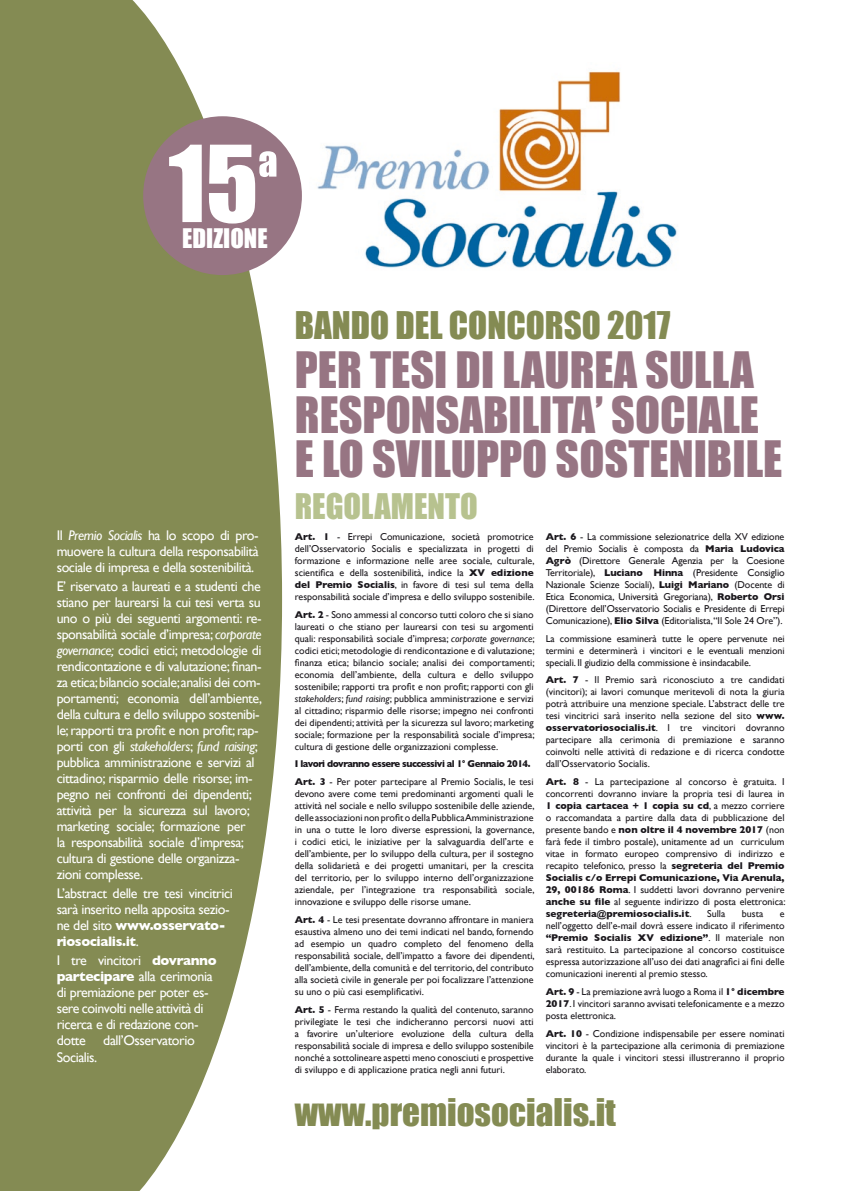
<style>
.page{position:relative;width:842px;height:1191px;background:#fff}
.page>*{position:absolute;margin:0;border:0;box-sizing:border-box;transform-origin:0 0}
.t1{font:46.1px/44.7px "Impact";color:#977583}
.t2{font:35px "Impact";color:#848b53}
.t3{font:32.4px "Impact";color:#b7c28f}
.t4{font:24.8px "Impact";color:#fff}
.t5{font:14px/16px "Gill Sans";letter-spacing:-.03em;color:#fff}
.t6{font:10px/12px "Gill Sans";color:#1a171c;text-align:justify}
.t7{font:700 10px/17.7px "Gill Sans";letter-spacing:-.05em;color:#1a171c;scale:.96 1}
.s1{font-style:italic}
.s2{font-weight:700}
.s3{font-weight:400}
</style>
<div class="page">
<svg style="left:0;top:0;width:282px;height:1191px;background:#939968"></svg>
<div style="left:143px;top:116px;width:159px;height:159px;background:#977583;border-radius:50%"></div>
<svg style="left:169px;top:145px;width:107px;height:78px"></svg>
<img style="left:317px;top:71px;width:360px;height:198px">
<h3 class="t4" style="left:182px;top:222px;width:87px">EDIZIONE</h3>
<h3 class="t5" style="left:57px;top:527px;width:204px;text-align:justify">Il <span class="s1">Premio Socialis</span> ha lo scopo di pro&shy;muovere la cultura della responsabilità sociale di impresa e della sostenibilità.</h3>
<p class="t5" style="left:57px;top:578px;width:207px">E’ riservato a laureati e a studenti che stiano per laurearsi la cui tesi verta su uno o più dei seguenti argomenti: re&shy;sponsabilità sociale d’impresa; <span class="s1">corporate governance;</span> codici etici; metodologie di rendicontazione e di valutazione; finan&shy;za etica; bilancio sociale; analisi dei com&shy;portamenti; economia dell’ambiente, della cultura e dello sviluppo sostenibi&shy;le; rapporti tra profit e non profit; rap&shy;porti con gli <span class="s1">stakeholders</span>; <span class="s1">fund raising</span>; pubblica amministrazione e servizi al cittadino; risparmio delle risorse; im&shy;pegno nei confronti dei dipendenti; attività per la sicurezza sul lavoro; marketing sociale; formazione per<br>la responsabilità sociale d’impresa; cultura di gestione delle organizza&shy;zioni complesse.</p>
<h3 class="t5" style="left:57px;top:885px;width:178px">L’abstract delle tre tesi vincitrici sarà inserito nella apposita sezio&shy;ne del sito <span class="s2">www.osservato&shy;riosocialis.it</span>.</h3>
<h3 class="t5" style="left:57px;top:952px;width:161px">I tre vincitori <span class="s2">dovranno partecipare</span> alla cerimonia di premiazione per poter es&shy;sere coinvolti nelle attività di ricerca e di redazione con&shy;dotte dall’Osservatorio<br>Socialis.</h3>
<h2 class="t2" style="left:295px;top:303px;width:377px">BANDO DEL CONCORSO 2017</h2>
<h1 class="t1" style="left:295px;top:347px;width:489px">PER TESI DI LAUREA SULLA<br>RESPONSABILITA’ SOCIALE<br>E LO SVILUPPO SOSTENIBILE</h1>
<h3 class="t3" style="left:295px;top:486px;width:184px">REGOLAMENTO</h3>
<p class="t6" style="left:295px;top:530px;width:241px"><span class="s2">Art. 1</span> - Errepi Comunicazione, società promotrice dell’Osservatorio Socialis e specializzata in progetti di formazione e informazione nelle aree sociale, culturale, scientifica e della sostenibilità, indice la <span class="s2">XV edizione del Premio Socialis</span>, in favore di tesi sul tema della responsabilità sociale d’impresa e dello sviluppo sostenibile.</p>
<p class="t6" style="left:295px;top:608px;width:241px"><span class="s2">Art. 2</span> - Sono ammessi al concorso tutti coloro che si siano laureati o che stiano per laurearsi con tesi su argomenti quali: responsabilità sociale d’impresa; <span class="s1">corporate governance</span>; codici etici; metodologie di rendicontazione e di valutazione; finanza etica; bilancio sociale; analisi dei comportamenti; economia dell’ambiente, della cultura e dello sviluppo sostenibile; rapporti tra profit e non profit; rapporti con gli <span class="s1">stakeholders</span>; <span class="s1">fund raising</span>; pubblica amministrazione e servizi al cittadino; risparmio delle risorse; impegno nei confronti dei dipendenti; attività per la sicurezza sul lavoro; marketing sociale; formazione per la responsabilità sociale d’impresa; cultura di gestione delle organizzazioni complesse.</p>
<p class="t7" style="left:295px;top:755px;width:250px">I lavori dovranno essere successivi al 1° Gennaio 2014.<br>Art. 3 <span class="s3">- Per poter partecipare al Premio Socialis, le tesi</span></p>
<p class="t6" style="left:295px;top:787px;width:241px">devono avere come temi predominanti argomenti quali le attività nel sociale e nello sviluppo sostenibile delle aziende, delle associazioni non profit o della Pubblica Amministrazione in una o tutte le loro diverse espressioni, la governance, i codici etici, le iniziative per la salvaguardia dell’arte e dell’ambiente, per lo sviluppo della cultura, per il sostegno della solidarietà e dei progetti umanitari, per la crescita del territorio, per lo sviluppo interno dell’organizzazione aziendale, per l’integrazione tra responsabilità sociale, innovazione e sviluppo delle risorse umane.</p>
<p class="t6" style="left:295px;top:913px;width:241px"><span class="s2">Art. 4</span> - Le tesi presentate dovranno affrontare in maniera esaustiva almeno uno dei temi indicati nel bando, fornendo ad esempio un quadro completo del fenomeno della responsabilità sociale, dell’impatto a favore dei dipendenti, dell’ambiente, della comunità e del territorio, del contributo alla società civile in generale per poi focalizzare l’attenzione su uno o più casi esemplificativi.</p>
<p class="t6" style="left:295px;top:1003px;width:240px"><span class="s2">Art. 5</span> - Ferma restando la qualità del contenuto, saranno privilegiate le tesi che indicheranno percorsi nuovi atti a favorire un’ulteriore evoluzione della cultura della responsabilità sociale di impresa e dello sviluppo sostenibile nonché a sottolineare aspetti meno conosciuti e prospettive di sviluppo e di applicazione pratica negli anni futuri.</p>
<p class="t6" style="left:546px;top:530px;width:240px"><span class="s2">Art. 6</span> - La commissione selezionatrice della XV edizione del Premio Socialis è composta da <span class="s2">Maria Ludovica Agrò</span> (Direttore Generale Agenzia per la Coesione Territoriale), <span class="s2">Luciano Hinna</span> (Presidente Consiglio Nazionale Scienze Sociali), <span class="s2">Luigi Mariano</span> (Docente di Etica Economica, Università Gregoriana), <span class="s2">Roberto Orsi </span>(Direttore dell’Osservatorio Socialis e Presidente di Errepi Comunicazione), <span class="s2">Elio Silva</span> (Editorialista,“Il Sole 24 Ore”).</p>
<p class="t6" style="left:546px;top:632px;width:240px">La commissione esaminerà tutte le opere pervenute nei termini e determinerà i vincitori e le eventuali menzioni speciali. Il giudizio della commissione è insindacabile.</p>
<p class="t6" style="left:546px;top:674px;width:240px"><span class="s2">Art. 7</span> - Il Premio sarà riconosciuto a tre candidati (vincitori); ai lavori comunque meritevoli di nota la giuria potrà attribuire una menzione speciale. L’abstract delle tre tesi vincitrici sarà inserito nella sezione del sito <span class="s2">www. osservatoriosocialis.it</span>. I tre vincitori dovranno partecipare alla cerimonia di premiazione e saranno coinvolti nelle attività di redazione e di ricerca condotte dall’Osservatorio Socialis.</p>
<p class="t6" style="left:546px;top:775px;width:241px"><span class="s2">Art. 8</span> - La partecipazione al concorso è gratuita. I concorrenti dovranno inviare la propria tesi di laurea in <span class="s2">1 copia cartacea + 1 copia su cd</span>, a mezzo corriere o raccomandata a partire dalla data di pubblicazione del presente bando e <span class="s2">non oltre il 4 novembre 2017</span> (non farà fede il timbro postale), unitamente ad un curriculum vitae in formato europeo comprensivo di indirizzo e recapito telefonico, presso la <span class="s2">segreteria del Premio Socialis c/o Errepi Comunicazione, Via Arenula, 29, 00186 Roma</span>. I suddetti lavori dovranno pervenire <span class="s2">anche su file</span> al seguente indirizzo di posta elettronica: <span class="s2">segreteria@premiosocialis.it</span>.</p>
<p class="t6" style="left:707px;top:907px;width:20px">Sulla</p>
<p class="t6" style="left:742px;top:907px;width:23px">busta</p>
<p class="t6" style="left:546px;top:907px;width:240px;text-indent:234px">e nell’oggetto dell’e-mail dovrà essere indicato il riferimento <span class="s2">“Premio Socialis XV edizione”</span>. Il materiale non sarà restituito. La partecipazione al concorso costituisce espressa autorizzazione all’uso dei dati anagrafici ai fini delle comunicazioni inerenti al premio stesso.</p>
<p class="t6" style="left:546px;top:985px;width:240px"><span class="s2">Art. 9</span> - La premiazione avrà luogo a Roma il <span class="s2">1° dicembre 2017</span>. I vincitori saranno avvisati telefonicamente e a mezzo posta elettronica.</p>
<p class="t6" style="left:546px;top:1027px;width:240px"><span class="s2">Art. 10</span> - Condizione indispensabile per essere nominati vincitori è la partecipazione alla cerimonia di premiazione durante la quale i vincitori stessi illustreranno il proprio elaborato.</p>
<h2 class="t2" style="left:295px;top:1091px;width:323px">www.premiosocialis.it</h2>
</div>
